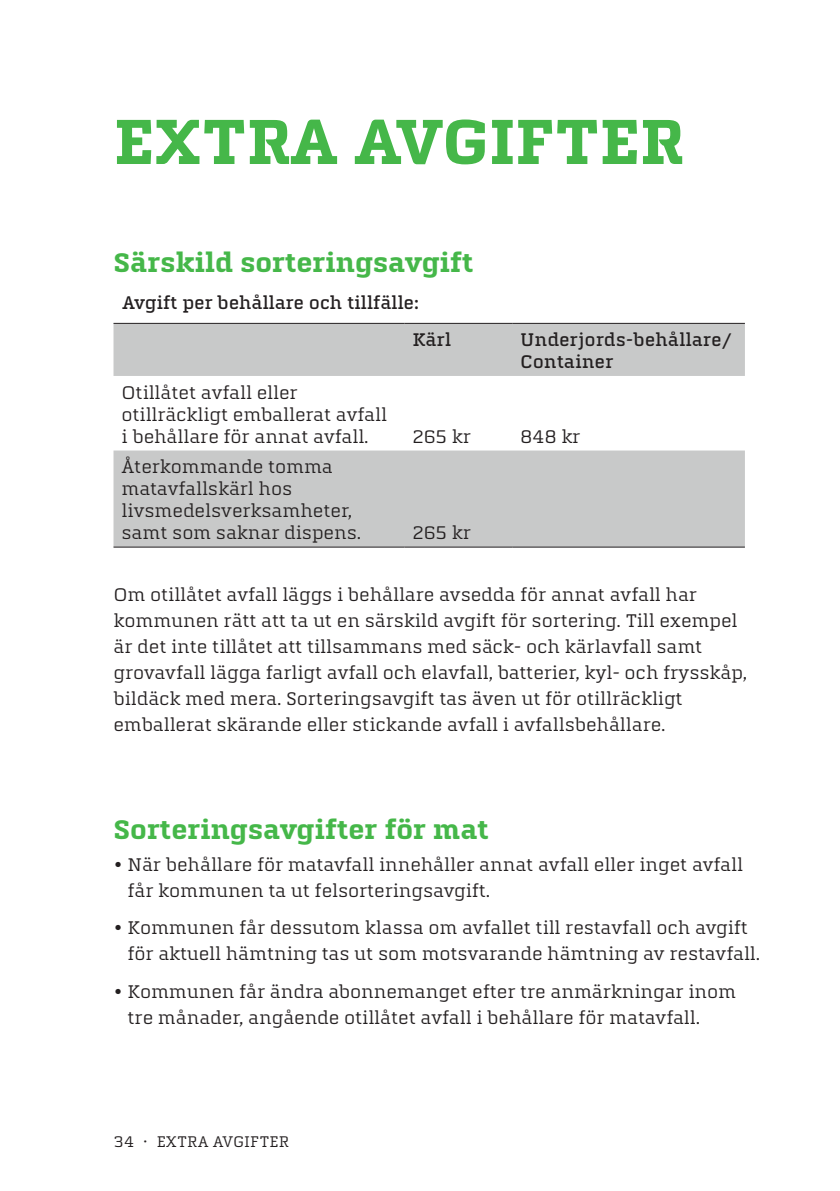
<style>
.page{position:relative;width:840px;height:1191px;background:#fff}
.page>*{position:absolute;margin:0;border:0;box-sizing:border-box;transform-origin:0 0}
.Rubrik_1{font:700 66px "Quitador For Jarfalla";letter-spacing:-.01em;color:#45b749}
.Rubrik_2{font:700 28px "Quitador For Jarfalla";letter-spacing:-.01em;color:#45b749}
.Bröd_1{font:19px/26px "Quitador For Jarfalla";letter-spacing:-.01em;color:#231f20}
.Bröd_1-2{font:500 19px "Quitador For Jarfalla";letter-spacing:-.01em;color:#231f20}
.Rubrik_4_tabell{font:500 19px "Quitador For Jarfalla";letter-spacing:-.02em;color:#231f20}
.Bröd_1-3{font:16px "Quitador For Jarfalla";color:#231f20}
.s1{font-size:18px}
</style>
<div class="page">
<svg style="left:113px;top:324px;width:631px;height:223px;fill:#c8c9c9"></svg>
<hr style="left:113px;top:323px;width:291px;height:1px;background:#231f20">
<hr style="left:404px;top:323px;width:108px;height:1px;background:#231f20">
<hr style="left:512px;top:323px;width:232px;height:1px;background:#231f20">
<hr style="left:113px;top:547px;width:291px;height:1px;background:#231f20">
<hr style="left:404px;top:547px;width:108px;height:1px;background:#231f20">
<hr style="left:512px;top:547px;width:232px;height:1px;background:#231f20">
<p class="Rubrik_1" style="left:114px;top:106px;width:571px">EXTRA AVGIFTER</p>
<p class="Rubrik_2" style="left:113px;top:247px;width:362px">Särskild sorteringsavgift</p>
<p class="Rubrik_4_tabell" style="left:122px;top:293px;width:298px">Avgift per behållare och tillfälle:</p>
<p class="Bröd_1-2" style="left:412px;top:329px;width:40px">Kärl</p>
<p class="Bröd_1-2" style="left:520px;top:329px;width:213px">Underjords-behållare/</p>
<p class="Bröd_1-2" style="left:520px;top:351px;width:95px">Container</p>
<p class="Bröd_1" style="left:121px;top:381px;width:267px;line-height:22px">Otillåtet avfall eller otillräckligt emballerat avfall i behållare för annat avfall.</p>
<p class="Bröd_1" style="left:412px;top:423px;width:60px">265 kr</p>
<p class="Bröd_1" style="left:520px;top:423px;width:62px">848 kr</p>
<p class="Bröd_1" style="left:121px;top:456px;width:241px;line-height:22px">Återkommande tomma matavfallskärl hos livsmedelsverksamheter, samt som saknar dispens.</p>
<p class="Bröd_1" style="left:412px;top:520px;width:60px">265 kr</p>
<p class="Bröd_1" style="left:113px;top:582px;width:635px">Om otillåtet avfall läggs i behållare avsedda för annat avfall har kommunen rätt att ta ut en särskild avgift för sortering. Till exempel är det inte tillåtet att tillsammans med säck- och kärlavfall samt grovavfall lägga farligt avfall och elavfall, batterier, kyl- och frysskåp, bildäck med mera. Sorteringsavgift tas även ut för otillräckligt emballerat skärande eller stickande avfall i avfallsbehållare.</p>
<p class="Rubrik_2" style="left:113px;top:814px;width:377px">Sorteringsavgifter för mat</p>
<p class="Bröd_1" style="left:127px;top:851px;width:617px;text-indent:-14px">• När behållare för matavfall innehåller annat avfall eller inget avfall får kommunen ta ut felsorteringsavgift.</p>
<p class="Bröd_1" style="left:127px;top:915px;width:634px;text-indent:-14px">• Kommunen får dessutom klassa om avfallet till restavfall och avgift för aktuell hämtning tas ut som motsvarande hämtning av restavfall.</p>
<p class="Bröd_1" style="left:127px;top:978px;width:609px;text-indent:-14px">• Kommunen får ändra abonnemanget efter tre anmärkningar inom tre månader, angående otillåtet avfall i behållare för matavfall.</p>
<p class="Bröd_1-3" style="left:113px;top:1132px;width:177px">34 <span class="s1">·</span> EXTRA AVGIFTER</p>
</div>
